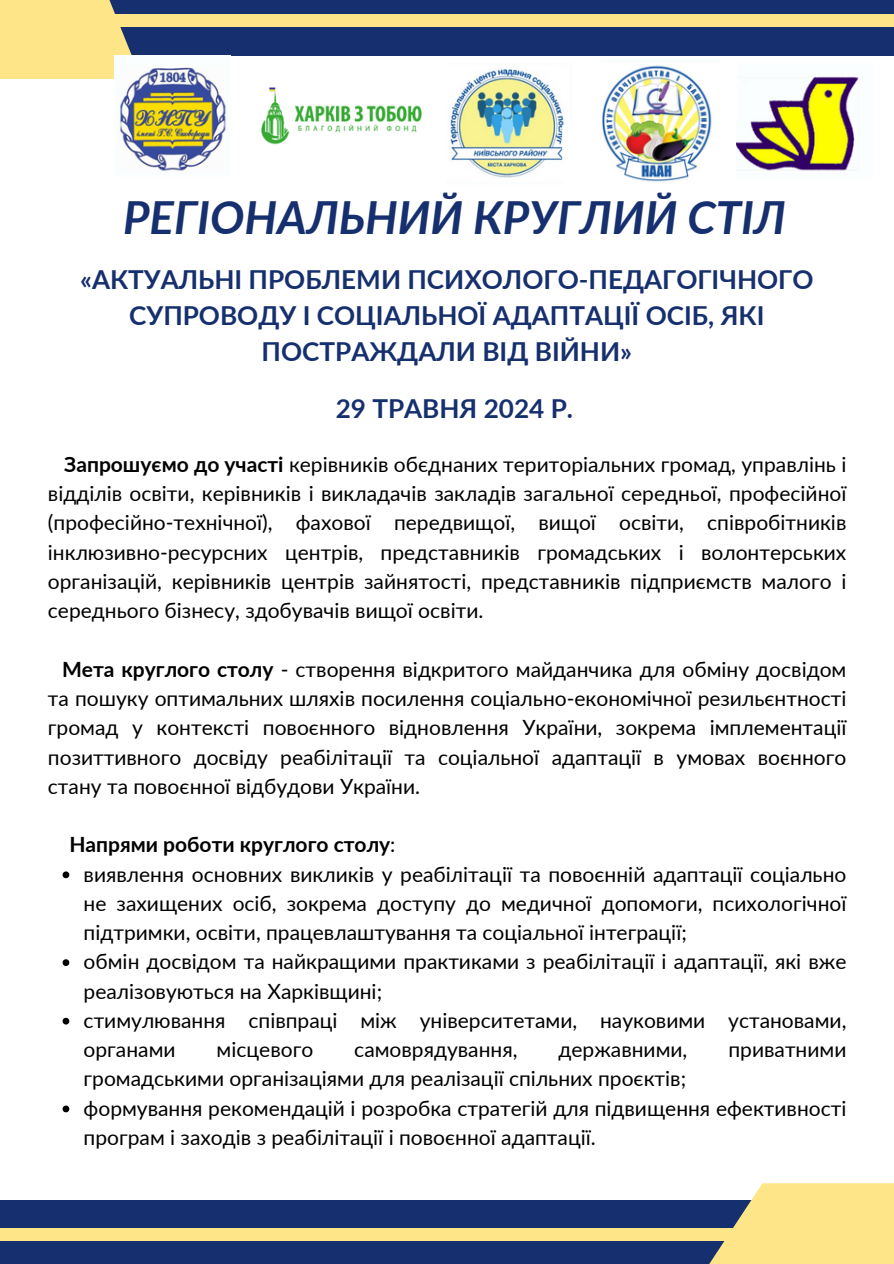
<style>
.page{position:relative;width:894px;height:1264px;background:#fff}
.page>*{position:absolute;margin:0;border:0;box-sizing:border-box;transform-origin:0 0}
.t1{font:italic 700 45.6px "Lato";color:#162f6e}
.t2{font:700 26.1px/36px "Lato";color:#162f6e;text-align:center}
.t3{font:21px/29.2px "Lato";color:#000;text-align:justify}
.t4{font:700 21px "Lato";color:#000}
.s1{font-weight:700}
.s2{font-weight:400}
</style>
<div class="page">
<div style="left:0;top:0;width:893px;height:55px;background:#162f6e"></div>
<div style="left:0;top:14px;width:893px;height:13px;background:#fee587"></div>
<div style="left:0;top:0;width:141px;height:79px;background:#fee587"></div>
<div style="left:0;top:1200px;width:893px;height:63px;background:#162f6e"></div>
<div style="left:0;top:1227px;width:893px;height:13px;background:#fee587"></div>
<svg style="left:695px;top:1183px;width:198px;height:80px;fill:#fee587"></svg>
<img style="left:115px;top:55px;width:111px;height:116px">
<img style="left:450px;top:69px;width:114px;height:109px">
<img style="left:602px;top:65px;width:110px;height:117px">
<img style="left:736px;top:76px;width:123px;height:95px">
<svg style="left:63px;top:871px;width:6px;height:7px"></svg>
<svg style="left:63px;top:959px;width:6px;height:7px"></svg>
<svg style="left:63px;top:1017px;width:6px;height:7px"></svg>
<svg style="left:63px;top:1105px;width:6px;height:7px"></svg>
<img style="left:261px;top:87px;width:161px;height:58px">
<p class="t1" style="left:123px;top:189px;width:664px">РЕГІОНАЛЬНИЙ КРУГЛИЙ СТIЛ</p>
<p class="t2" style="left:80px;top:261px;width:734px">«АКТУАЛЬНІ ПРОБЛЕМИ ПСИХОЛОГО-ПЕДАГОГІЧНОГО<br>СУПРОВОДУ І СОЦІАЛЬНОЇ АДАПТАЦІЇ ОСІБ, ЯКІ<br>ПОСТРАЖДАЛИ ВІД ВІЙНИ»</p>
<p class="t2" style="left:335px;top:390px;width:239px">29 ТРАВНЯ 2024 Р.</p>
<p class="t3" style="left:48px;top:449px;width:799px;text-indent:16px"><span class="s1">Запрошуємо до участі</span> керівників обєднаних територіальних громад, управлінь і відділів освіти, керівників і викладачів закладів загальної середньої, професійної (професійно-технічної), фахової передвищої, вищої освіти, співробітників інклюзивно-ресурсних центрів, представників громадських і волонтерських організацій, керівників центрів зайнятості, представників підприємств малого і середнього бізнесу, здобувачів вищої освіти.</p>
<h1 class="t3" style="left:48px;top:654px;width:799px;text-indent:14px"><span class="s1">Мета круглого столу</span> - створення відкритого майданчика для обміну досвідом та пошуку оптимальних шляхів посилення соціально-економічної резильєнтності громад у контексті повоєнного відновлення України, зокрема імплементації позиттивного досвіду реабілітації та соціальної адаптації в умовах воєнного стану та повоєнної відбудови України.</h1>
<h2 class="t4" style="left:69px;top:831px;width:327px">Напрями роботи круглого столу<span class="s2">:</span></h2>
<h2 class="t3" style="left:84px;top:858px;width:764px">виявлення основних викликів у реабілітації та повоєнній адаптації соціально не захищених осіб, зокрема доступу до медичної допомоги, психологічної підтримки, освіти, працевлаштування та соціальної інтеграції;</h2>
<p class="t3" style="left:84px;top:946px;width:764px">обмін досвідом та найкращими практиками з реабілітації і адаптації, які вже реалізовуються на Харківщині;</p>
<p class="t3" style="left:84px;top:1005px;width:764px">стимулювання співпраці між університетами, науковими установами, органами</p>
<p class="t3" style="left:216px;top:1034px;width:98px">місцевого</p>
<p class="t3" style="left:354px;top:1034px;width:165px">самоврядування,</p>
<p class="t3" style="left:558px;top:1034px;width:130px">державними,</p>
<p class="t3" style="left:728px;top:1034px;width:119px">приватними</p>
<p class="t3" style="left:84px;top:1063px;width:604px">громадськими організаціями для реалізації спільних проєктів;</p>
<p class="t3" style="left:84px;top:1092px;width:764px">формування рекомендацій і розробка стратегій для підвищення ефективності програм і заходів з реабілітації і повоєнної адаптації.</p>
</div>
